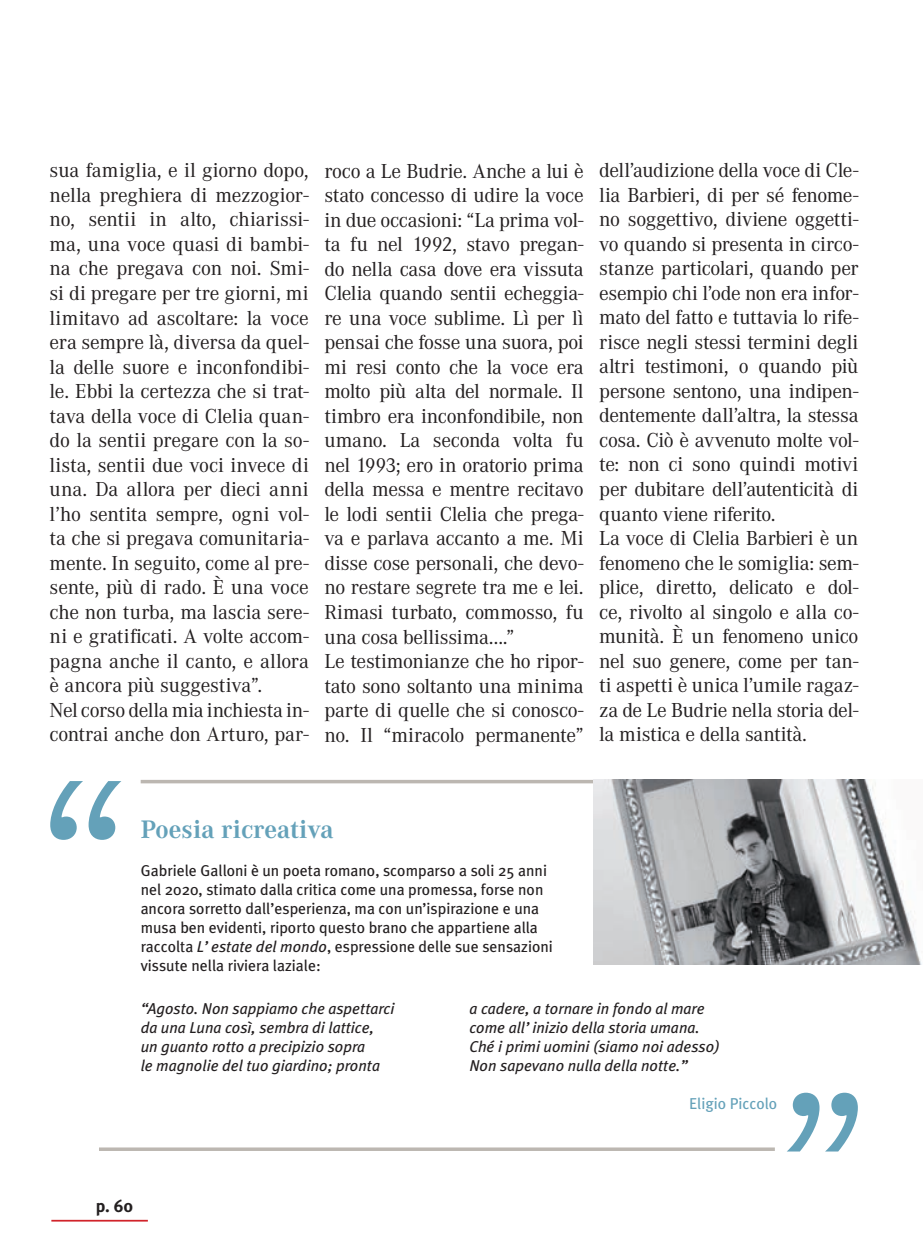
<style>
.page{position:relative;width:923px;height:1251px;background:#fff}
.page>*{position:absolute;margin:0;border:0;box-sizing:border-box;transform-origin:0 0}
.t1{font:300 262.5px "Corporate A";color:#64a1b9}
.t2{font:700 26.25px "Corporate A";color:#64a1b9}
.t3{font:21px/24.5px "Corporate A";letter-spacing:-.015em;color:#231f20}
.t4{font:700 17.5px "Meta Plus";color:#231f20}
.t5{font:15.75px/18.9px "Meta Plus";color:#231f20}
.t6{font:italic 15.75px/18.9px "Meta Plus";color:#231f20}
.t7{font:15.75px "Meta Plus";color:#64a1b9}
.s1{font-style:italic}
</style>
<div class="page">
<hr style="left:51px;top:1219px;width:97px;height:2px;background:#d1232a">
<hr style="left:99px;top:1147px;width:676px;height:3px;background:#bcb7b1">
<svg style="left:141px;top:780px;width:452px;height:3px"></svg>
<img style="left:593px;top:779px;width:329px;height:185px">
<p class="t3" style="left:50px;top:159px;width:261px">sua famiglia, e il giorno dopo, nella preghiera di mezzogior&shy;no, sentii in alto, chiarissi&shy;ma, una voce quasi di bambi&shy;na che pregava con noi. Smi&shy;si di pregare per tre giorni, mi limitavo ad ascoltare: la voce era sempre là, diversa da quel&shy;la delle suore e inconfondibi&shy;le. Ebbi la certezza che si trat&shy;tava della voce di Clelia quan&shy;do la sentii pregare con la so&shy;lista, sentii due voci invece di una. Da allora per dieci anni l’ho sentita sempre, ogni vol&shy;ta che si pregava comunitaria&shy;mente. In seguito, come al pre&shy;sente, più di rado. È una voce che non turba, ma lascia sere&shy;ni e gratificati. A volte accom&shy;pagna anche il canto, e allora è ancora più suggestiva”.<br>Nel corso della mia inchiesta in&shy;contrai anche don Arturo, par-</p>
<p class="t3" style="left:324px;top:159px;width:261px">roco a Le Budrie. Anche a lui è stato concesso di udire la voce in due occasioni: “La prima vol&shy;ta fu nel 1992, stavo pregan&shy;do nella casa dove era vissuta<br>Clelia quando sentii echeggia&shy;re una voce sublime. Lì per lì pensai che fosse una suora, poi mi resi conto che la voce era molto più alta del normale. Il timbro era inconfondibile, non umano. La seconda volta fu nel 1993; ero in oratorio prima della messa e mentre recitavo le lodi sentii Clelia che prega&shy;va e parlava accanto a me. Mi disse cose personali, che devo&shy;no restare segrete tra me e lei.<br>Rimasi turbato, commosso, fu una cosa bellissima….”<br>Le testimonianze che ho ripor&shy;tato sono soltanto una minima parte di quelle che si conosco&shy;no. Il “miracolo permanente”</p>
<h1 class="t1" style="left:35px;top:727px;width:103px">“</h1>
<p class="t2" style="left:141px;top:814px;width:194px">Poesia ricreativa</p>
<p class="t5" style="left:141px;top:860px;width:414px">Gabriele Galloni è un poeta romano, scomparso a soli 25 anni nel 2020, stimato dalla critica come una promessa, forse non ancora sorretto dall’esperienza, ma con un’ispirazione e una musa ben evidenti, riporto questo brano che appartiene alla raccolta <span class="s1">L’estate del mondo</span>, espressione delle sue sensazioni</p>
<p class="t5" style="left:141px;top:955px;width:182px">vissute nella riviera laziale:</p>
<p class="t3" style="left:599px;top:158px;width:261px">dell’audizione della voce di Cle&shy;lia Barbieri, di per sé fenome&shy;no soggettivo, diviene oggetti&shy;vo quando si presenta in circo&shy;stanze particolari, quando per esempio chi l’ode non era infor&shy;mato del fatto e tuttavia lo rife&shy;risce negli stessi termini degli altri testimoni, o quando più persone sentono, una indipen&shy;dentemente dall’altra, la stessa cosa. Ciò è avvenuto molte vol&shy;te: non ci sono quindi motivi per dubitare dell’autenticità di quanto viene riferito.<br>La voce di Clelia Barbieri è un fenomeno che le somiglia: sem&shy;plice, diretto, delicato e dol&shy;ce, rivolto al singolo e alla co&shy;munità. È un fenomeno unico nel suo genere, come per tan&shy;ti aspetti è unica l’umile ragaz&shy;za de Le Budrie nella storia del&shy;la mistica e della santità.</p>
<p class="t6" style="left:141px;top:998px;width:255px">“Agosto. Non sappiamo che aspettarci da una Luna così, sembra di lattice, un guanto rotto a precipizio sopra<br>le magnolie del tuo giardino; pronta</p>
<p class="t6" style="left:469px;top:998px;width:252px">a cadere, a tornare in fondo al mare come all’inizio della storia umana.<br>Ché i primi uomini (siamo noi adesso)<br>Non sapevano nulla della notte.”</p>
<p class="t7" style="left:689px;top:1093px;width:90px">Eligio Piccolo</p>
<h1 class="t1" style="left:873px;top:1205px;width:103px;rotate:-180deg">“</h1>
<p class="t4" style="left:96px;top:1195px;width:39px">p. 60</p>
</div>
